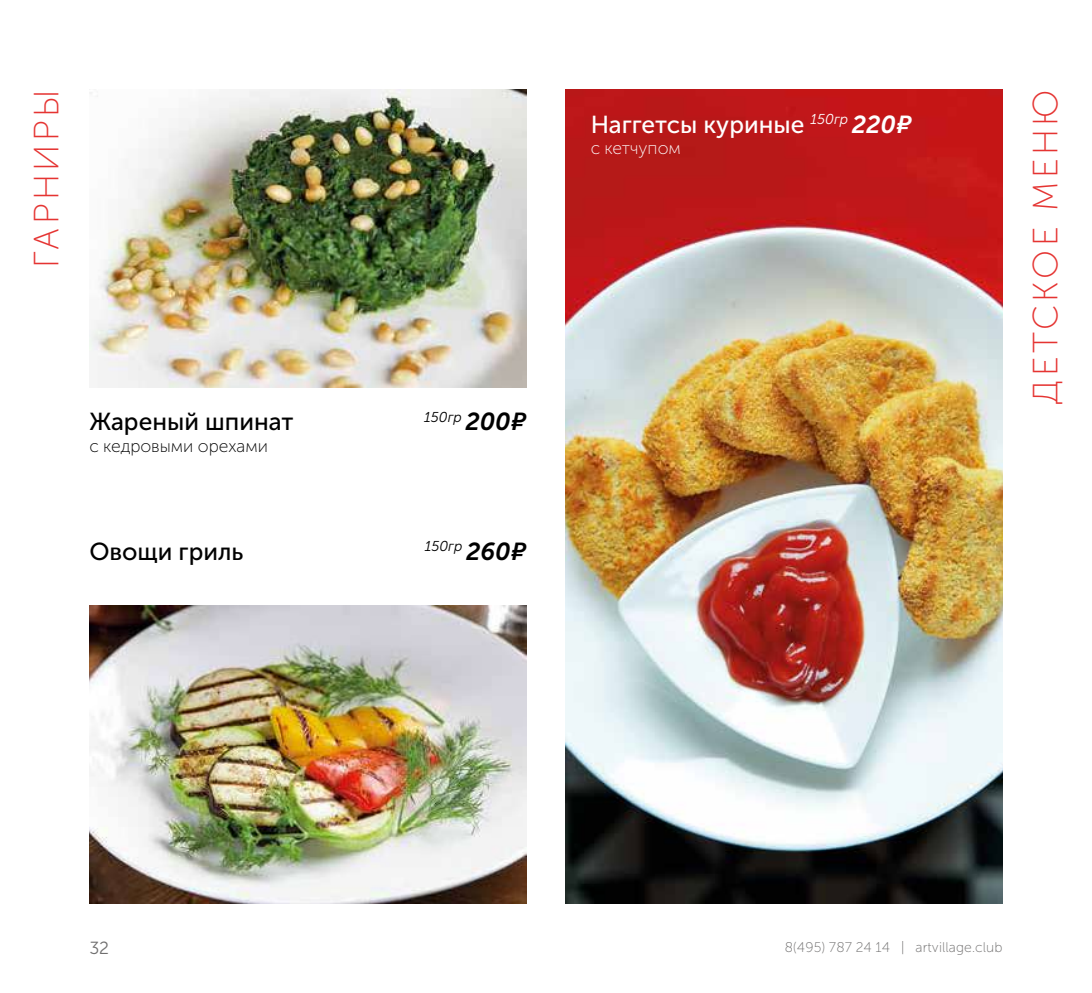
<style>
.page{position:relative;width:1092px;height:993px;background:#fff}
.page>*{position:absolute;margin:0;border:0;box-sizing:border-box;transform-origin:0 0}
.t1{font:35px "Museo Sans Cyrl 100";letter-spacing:.1em;color:#e53432}
.t2{font:24.5px "Museo Sans Cyrl 500";color:#fff}
.t3{font:24.5px "Museo Sans Cyrl 500";color:#000}
.t4{font:17.5px "Museo Sans Cyrl 100";color:#000}
.t5{font:17.5px "Museo Sans Cyrl 100";color:#fff}
.t6{font:17.5px "Museo Sans Cyrl 300";color:#706f6f}
.t7{font:italic 14.35px "Museo Sans Cyrl 300";color:#000}
.t8{font:14px "Museo Sans Cyrl 100";letter-spacing:.01em;color:#706f6f}
.s1{font-family:"Museo Sans Cyrl 700";font-size:24.5px}
.s2{font-family:"Museo Sans Cyrl 700";font-style:italic}
</style>
<div class="page">
<img style="left:566px;top:89px;width:436px;height:814px">
<img style="left:89px;top:605px;width:437px;height:298px">
<img style="left:89px;top:89px;width:437px;height:298px">
<h1 class="t1" style="left:28px;top:267px;width:180px;rotate:-90deg">ГАРНИРЫ</h1>
<h2 class="t3" style="left:89px;top:408px;width:206px">Жареный шпинат</h2>
<p class="t7" style="left:424px;top:409px;width:103px">150гр <span class="s1">200¤</span></p>
<p class="t4" style="left:89px;top:436px;width:180px">с кедровыми орехами</p>
<h2 class="t3" style="left:89px;top:537px;width:156px">Овощи гриль</h2>
<p class="t7" style="left:425px;top:538px;width:103px">150гр <span class="s1">260¤</span></p>
<h2 class="t2" style="left:590px;top:111px;width:322px">Наггетсы куриные <sup>150гр</sup> <span class="s2">220¤</span></h2>
<p class="t5" style="left:590px;top:138px;width:92px">с кетчупом</p>
<h1 class="t1" style="left:1026px;top:403px;width:316px;rotate:-90deg">ДЕТСКОЕ МЕНЮ</h1>
<p class="t6" style="left:89px;top:938px;width:21px">32</p>
<p class="t8" style="left:784px;top:939px;width:219px">8(495) 787 24 14 | artvillage.club</p>
</div>
